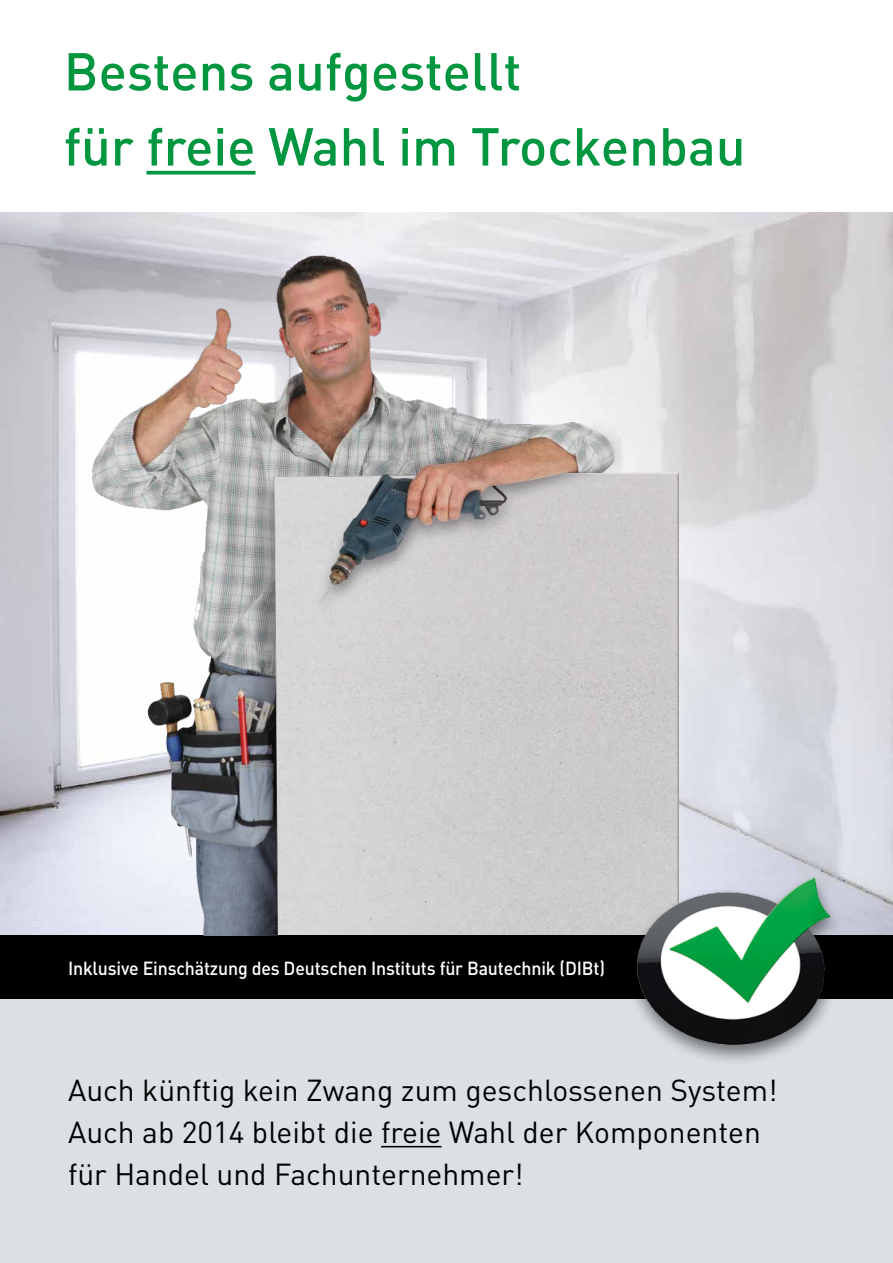
<style>
.page{position:relative;width:893px;height:1263px;background:#fff}
.page>*{position:absolute;margin:0;border:0;box-sizing:border-box;transform-origin:0 0}
.t1{font:500 52.5px/75px "DIN";color:#00963f}
.t2{font:30px/42px "DIN Pro";color:#000}
.t3{font:500 18.75px "DIN";letter-spacing:-.01em;color:#fff;scale:.95 1}
</style>
<div class="page">
<img style="left:0;top:213px;width:893px;height:722px">
<div style="left:274px;top:472px;width:405px;height:478px;background:#cccbcc"></div>
<div style="left:0;top:935px;width:893px;height:64px;background:#000"></div>
<div style="left:0;top:999px;width:893px;height:264px;background:#dae0e3"></div>
<svg style="left:146px;top:171px;width:109px;height:4px"></svg>
<div style="left:625px;top:873px;width:218px;height:194px;background:#000;opacity:.5"></div>
<img style="left:638px;top:877px;width:191px;height:168px">
<img style="left:93px;top:255px;width:537px;height:680px">
<hr style="left:381px;top:1146px;width:60px;height:1px;background:#000">
<h1 class="t1" style="left:64px;top:32px;width:683px">Bestens aufgestellt<br>für freie Wahl im Trockenbau</h1>
<p class="t3" style="left:68px;top:956px;width:567px">Inklusive Einschätzung des Deutschen Instituts für Bautechnik (DIBt)</p>
<p class="t2" style="left:68px;top:1067px;width:711px">Auch künftig kein Zwang zum geschlossenen System!<br>Auch ab 2014 bleibt die freie Wahl der Komponenten für Handel und Fachunternehmer!</p>
</div>
